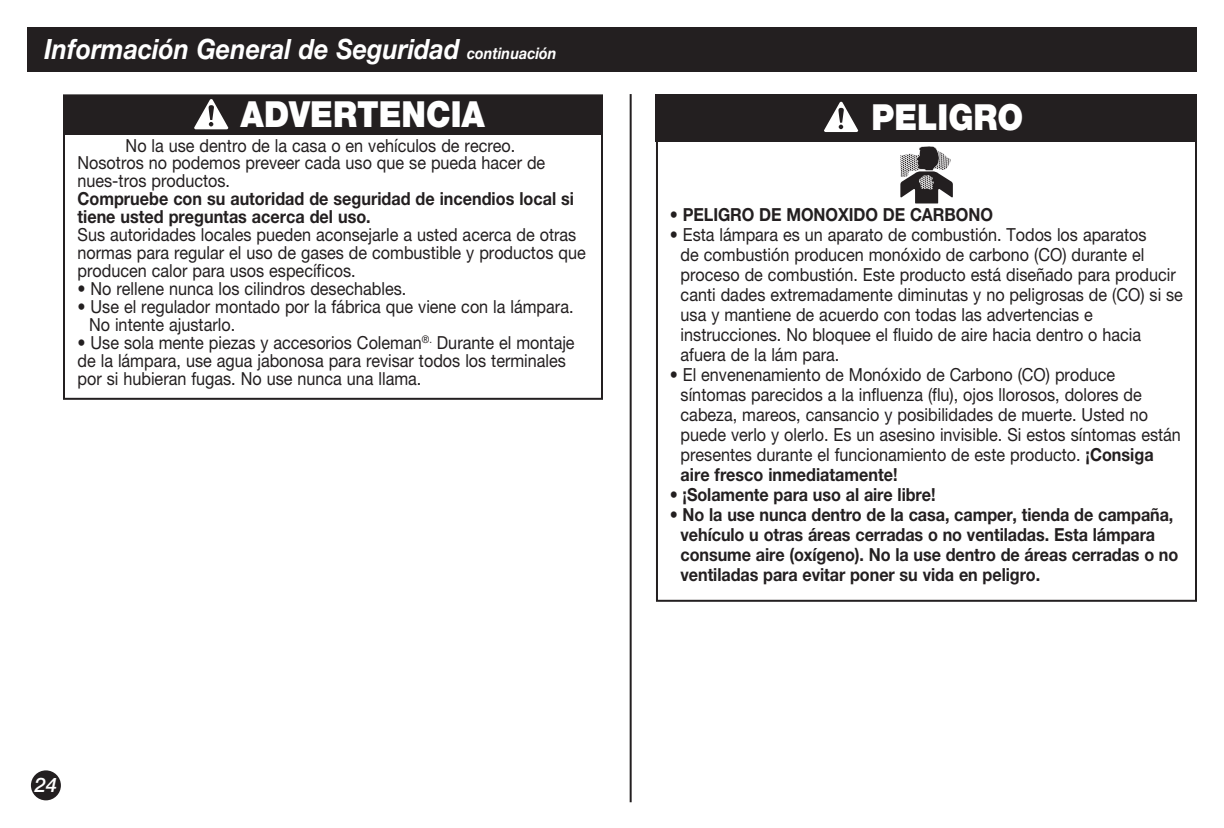
<style>
.page{position:relative;width:1224px;height:828px;background:#fff}
.page>*{position:absolute;margin:0;border:0;box-sizing:border-box;transform-origin:0 0}
.t1{font:900 36px "Helvetica Neue LT Std";color:#fff;scale:.9 1}
.t2{font:italic 700 28px "Helvetica Neue LT Std";color:#fff;scale:.9 1}
.t3{font:italic 500 20px "Helvetica Neue LT Std";color:#fff}
.t4{font:18px/20px "Helvetica Neue LT Std";color:#231f20;scale:.9 1}
.t5{font:700 18px/20px "Helvetica Neue LT Std";letter-spacing:-.005em;color:#231f20;scale:.9 1}
.s1{font-size:16px}
.s2{font-weight:700}
.s3{font-weight:400}
</style>
<div class="page">
<div style="left:63px;top:94px;width:540px;height:306px;border:2px solid #231f20"></div>
<div style="left:63px;top:95px;width:540px;height:39px;background:#231f20"></div>
<div style="left:31px;top:770px;width:30px;height:30px;background:#231f20;border-radius:50%"></div>
<div style="left:27px;top:27px;width:1170px;height:45px;background:#231f20"></div>
<div style="left:656px;top:94px;width:541px;height:48px;background:#231f20"></div>
<hr style="left:630px;top:94px;width:2px;height:708px;background:#231f20">
<svg style="left:900px;top:146px;width:53px;height:57px"></svg>
<svg style="left:194px;top:99px;width:34px;height:30px"></svg>
<svg style="left:824px;top:102px;width:34px;height:30px"></svg>
<h2 class="t2" style="left:44px;top:31px;width:571px">Información General de Seguridad <span class="s1">continuación</span></h2>
<h1 class="t1" style="left:241px;top:93px;width:273px">ADVERTENCIA</h1>
<p class="t4" style="left:78px;top:154px;width:521px;line-height:18px">Nosotros no podemos preveer cada uso que se pueda hacer de nues-tros productos.</p>
<p class="t5" style="left:78px;top:190px;width:553px;line-height:18px">Compruebe con su autoridad de seguridad de incendios local si tiene usted preguntas acerca del uso.</p>
<p class="t4" style="left:78px;top:226px;width:566px;line-height:18px">Sus autoridades locales pueden aconsejarle a usted acerca de otras normas para regular el uso de gases de combustible y productos que producen calor para usos específicos.</p>
<p class="t4" style="left:78px;top:279px;width:367px">• No rellene nunca los cilindros desechables.</p>
<p class="t4" style="left:89px;top:298px;width:540px;line-height:18px;text-indent:-12px">• Use el regulador montado por la fábrica que viene con la lámpara.<br>No intente ajustarlo.</p>
<p class="t4" style="left:78px;top:334px;width:554px;line-height:18px">• Use sola mente piezas y accesorios Coleman<sup>®.</sup> Durante el montaje de la lámpara, use agua jabonosa para revisar todos los terminales por si hubieran fugas. No use nunca una llama.</p>
<p class="t4" style="left:126px;top:136px;width:434px">No la use dentro de la casa o en vehículos de recreo.</p>
<p class="t3" style="left:35px;top:773px;width:24px">24</p>
<h1 class="t1" style="left:872px;top:95px;width:170px">PELIGRO</h1>
<p class="t5" style="left:670px;top:204px;width:361px">• PELIGRO DE MONOXIDO DE CARBONO</p>
<p class="t4" style="left:681px;top:224px;width:560px;text-indent:-11px">• Esta lámpara es un aparato de combustión. Todos los aparatos<br>de combustión producen monóxido de carbono (CO) durante el proceso de combustión. Este producto está diseñado para producir canti dades extremadamente diminutas y no peligrosas de (CO) si se usa y mantiene de acuerdo con todas las advertencias e instrucciones. No bloquee el fluido de aire hacia dentro o hacia afuera de la lám para.</p>
<p class="t4" style="left:681px;top:364px;width:557px;text-indent:-11px">• El envenenamiento de Monóxido de Carbono (CO) produce síntomas parecidos a la influenza (flu), ojos llorosos, dolores de cabeza, mareos, cansancio y posibilidades de muerte. Usted no puede verlo y olerlo. Es un asesino invisible. Si estos síntomas están presentes durante el funcionamiento de este producto. <span class="s2">¡Consiga aire fresco inmediatamente!</span></p>
<p class="t5" style="left:670px;top:484px;width:297px"><span class="s3">•</span> ¡Solamente para uso al aire libre!</p>
<p class="t5" style="left:681px;top:504px;width:555px;text-indent:-11px">• No la use nunca dentro de la casa, camper, tienda de campaña, vehículo u otras áreas cerradas o no ventiladas. Esta lámpara consume aire (oxígeno). No la use dentro de áreas cerradas o no ventiladas para evitar poner su vida en peligro.</p>
</div>
